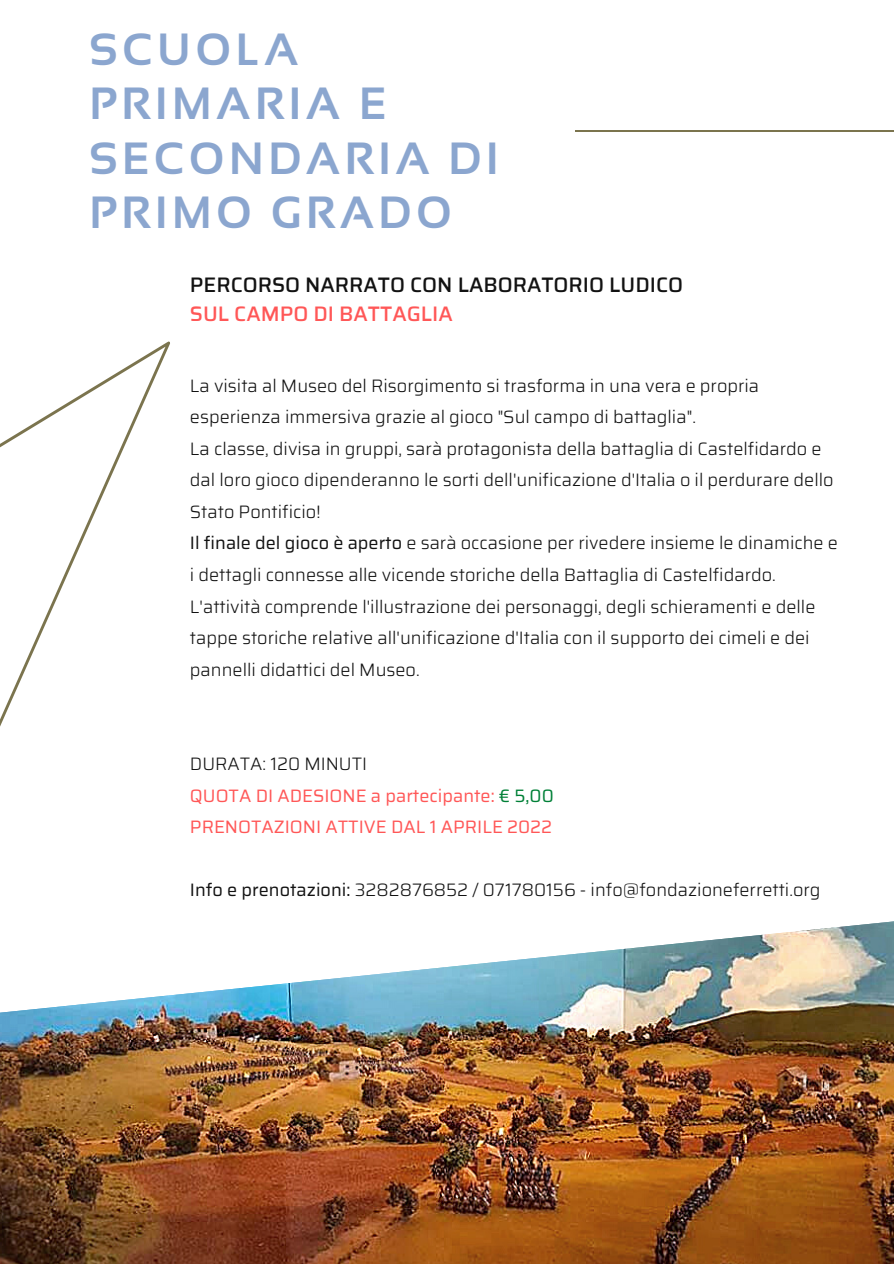
<style>
.page{position:relative;width:894px;height:1264px;background:#fff}
.page>*{position:absolute;margin:0;border:0;box-sizing:border-box;transform-origin:0 0}
.t1{font:700 45px/54px "Sansation";letter-spacing:.1em;color:#8ba6cf}
.t2{font:500 21px "Saira";color:#121212}
.t3{font:500 21px "Saira";color:#ff5757}
.t4{font:300 18px/31.5px "Saira";color:#121212}
.t5{font:18px "Saira";color:#ff5757}
.s1{font-weight:400}
.s2{color:#008037}
</style>
<div class="page">
<hr style="left:575px;top:131px;width:318px;height:1px;background:#7b744e">
<img style="left:0;top:1018px;width:893px;height:245px">
<img style="left:0;top:921px;width:893px;height:97px">
<svg style="left:0;top:341px;width:170px;height:386px"></svg>
<p class="t1" style="left:89px;top:23px;width:410px">SCUOLA<br>PRIMARIA E<br>SECONDARIA DI<br>PRIMO GRADO</p>
<p class="t2" style="left:190px;top:268px;width:494px">PERCORSO NARRATO CON LABORATORIO LUDICO</p>
<p class="t3" style="left:190px;top:297px;width:264px">SUL CAMPO DI BATTAGLIA</p>
<p class="t4" style="left:190px;top:370px;width:570px">La visita al Museo del Risorgimento si trasforma in una vera e propria esperienza immersiva grazie al gioco "Sul campo di battaglia".</p>
<p class="t4" style="left:190px;top:433px;width:645px">La classe, divisa in gruppi, sarà protagonista della battaglia di Castelfidardo e dal loro gioco dipenderanno le sorti dell'unificazione d'Italia o il perdurare dello<br>Stato Pontificio!</p>
<p class="t4" style="left:190px;top:527px;width:649px"><span class="s1">Il finale del gioco è aperto</span> e sarà occasione per rivedere insieme le dinamiche e i dettagli connesse alle vicende storiche della Battaglia di Castelfidardo.</p>
<p class="t4" style="left:190px;top:590px;width:627px">L'attività comprende l'illustrazione dei personaggi, degli schieramenti e delle tappe storiche relative all'unificazione d'Italia con il supporto dei cimeli e dei pannelli didattici del Museo.</p>
<p class="t4" style="left:190px;top:748px;width:179px">DURATA: 120 MINUTI</p>
<p class="t5" style="left:190px;top:781px;width:365px">QUOTA DI ADESIONE a partecipante: <span class="s2">€ 5,00</span></p>
<p class="t5" style="left:190px;top:812px;width:364px">PRENOTAZIONI ATTIVE DAL 1 APRILE 2022</p>
<p class="t4" style="left:190px;top:874px;width:632px"><span class="s1">Info e prenotazioni:</span> 3282876852 / 071780156 - info@fondazioneferretti.org</p>
</div>
